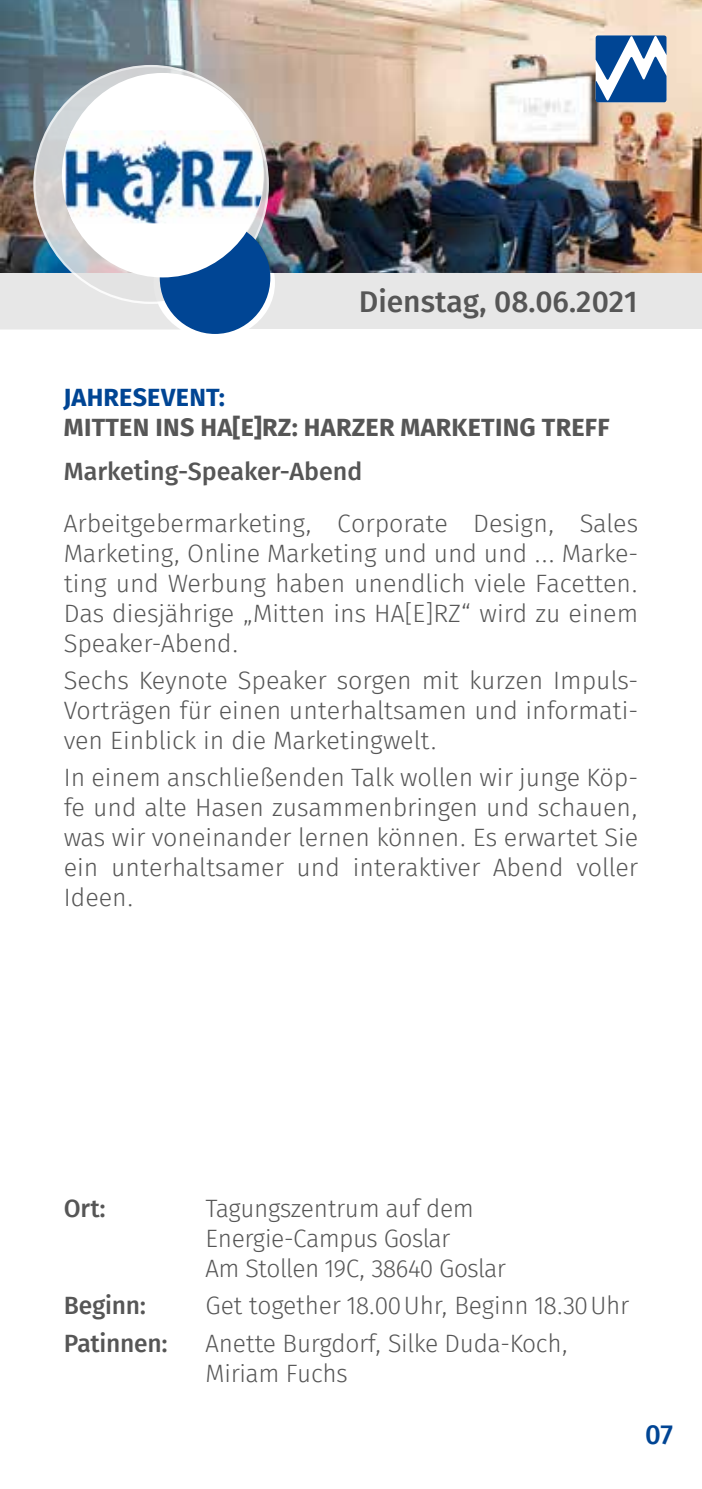
<style>
.page{position:relative;width:702px;height:1489px;background:#fff}
.page>*{position:absolute;margin:0;border:0;box-sizing:border-box;transform-origin:0 0}
.t1{font:500 30px "Fira Sans";color:#565656}
.t2{font:500 27.5px "Fira Sans";color:#004594}
.t3{font:300 25px/30px "Fira Sans";letter-spacing:-.01em;color:#565656;text-align:justify}
.t4{font:500 25px "Fira Sans";color:#565656}
.t5{font:700 25px "Fira Sans";letter-spacing:.01em;color:#565656}
.t6{font:700 25px "Fira Sans";letter-spacing:.01em;color:#004594}
</style>
<div class="page">
<img style="left:0;top:0;width:702px;height:230px">
<svg style="left:32px;top:64px;width:238px;height:166px"></svg>
<img style="left:0;top:230px;width:702px;height:104px">
<div style="left:62px;top:73px;width:201px;height:204px;background:#fff;border-radius:50%"></div>
<img style="left:66px;top:130px;width:197px;height:93px">
<svg style="left:595px;top:35px;width:71px;height:67px"></svg>
<p class="t1" style="left:358px;top:280px;width:280px">Dienstag, 08.06.2021</p>
<p class="t6" style="left:64px;top:380px;width:162px">JAHRESEVENT:</p>
<p class="t5" style="left:64px;top:410px;width:547px">MITTEN INS HA[E]RZ: HARZER MARKETING TREFF</p>
<p class="t4" style="left:64px;top:454px;width:300px">Marketing-Speaker-Abend</p>
<p class="t3" style="left:64px;top:510px;width:576px">Arbeitgebermarketing, Corporate Design, Sales Marketing, Online Marketing und und und … Marke&shy;ting und Werbung haben unendlich viele Facetten.<br>Das diesjährige „Mitten ins HA[E]RZ“ wird zu einem Speaker-Abend.</p>
<p class="t3" style="left:64px;top:667px;width:576px">Sechs Keynote Speaker sorgen mit kurzen Impuls-Vorträgen für einen unterhaltsamen und informati&shy;ven Einblick in die Marketingwelt.</p>
<p class="t3" style="left:64px;top:764px;width:576px">In einem anschließenden Talk wollen wir junge Köp&shy;fe und alte Hasen zusammenbringen und schauen, was wir voneinander lernen können. Es erwartet Sie ein unterhaltsamer und interaktiver Abend voller Ideen.</p>
<p class="t4" style="left:64px;top:1190px;width:43px">Ort:</p>
<p class="t3" style="left:206px;top:1195px;width:301px;text-align:left">Tagungszentrum auf dem<br>Energie-Campus Goslar<br>Am Stollen 19C, 38640 Goslar</p>
<p class="t4" style="left:64px;top:1287px;width:84px">Beginn:</p>
<p class="t3" style="left:206px;top:1292px;width:425px">Get together 18.00Uhr, Beginn 18.30Uhr</p>
<p class="t4" style="left:64px;top:1325px;width:105px">Patinnen:</p>
<p class="t3" style="left:206px;top:1329px;width:364px">Anette Burgdorf, Silke Duda-Koch,<br>Miriam Fuchs</p>
<p class="t2" style="left:645px;top:1414px;width:29px">07</p>
</div>
